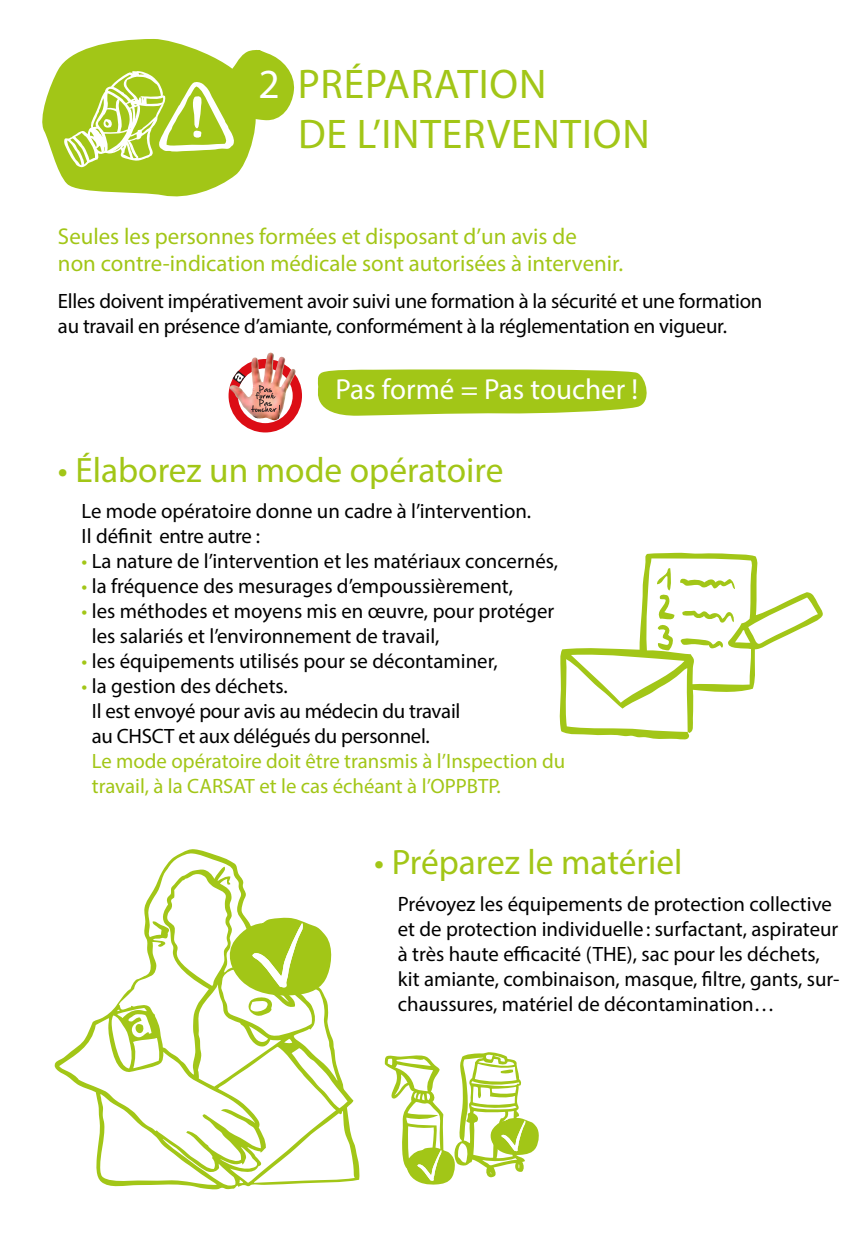
<style>
.page{position:relative;width:865px;height:1238px;background:#fff}
.page>*{position:absolute;margin:0;border:0;box-sizing:border-box;transform-origin:0 0}
.t1{font:41.62px/49.9px "Myriad Pro";letter-spacing:.02em;color:#a2c617}
.t2{font:35.32px "Myriad Pro";color:#a2c617}
.t3{font:29.03px "Myriad Pro";color:#fff}
.t4{font:22.95px/27.4px "Myriad Pro";color:#a2c617}
.t5{font:20.7px/25px "Myriad Pro";color:#000}
.t6{font:20.7px/25px "Myriad Pro";color:#a2c617}
.s1{color:#fff}
.s2{color:#a2c617}
</style>
<div class="page">
<svg style="left:559px;top:552px;width:264px;height:188px"></svg>
<svg style="left:655px;top:568px;width:80px;height:83px"></svg>
<svg style="left:54px;top:849px;width:306px;height:340px"></svg>
<svg style="left:225px;top:917px;width:109px;height:100px"></svg>
<svg style="left:384px;top:1052px;width:155px;height:132px"></svg>
<svg style="left:42px;top:39px;width:253px;height:158px"></svg>
<svg style="left:317px;top:369px;width:330px;height:47px;background:#abcb2f"></svg>
<img style="left:252px;top:353px;width:33px;height:6px">
<img style="left:229px;top:359px;width:73px;height:73px">
<h1 class="t1" style="left:298px;top:61px;width:353px;text-indent:-40px"><span class="s1">2</span> PRÉPARATION<br>DE L’INTERVENTION</h1>
<p class="t4" style="left:58px;top:223px;width:567px">Seules les personnes formées et disposant d’un avis de<br>non contre-indication médicale sont autorisées à intervenir.</p>
<p class="t5" style="left:58px;top:289px;width:706px">Elles doivent impérativement avoir suivi une formation à la sécurité et une formation au travail en présence d’amiante, conformément à la réglementation en vigueur.</p>
<h3 class="t3" style="left:335px;top:375px;width:304px">Pas formé = Pas toucher !</h3>
<h2 class="t2" style="left:58px;top:452px;width:447px">• Élaborez un mode opératoire</h2>
<p class="t5" style="left:82px;top:499px;width:451px">Le mode opératoire donne un cadre à l’intervention.<br>Il définit entre autre :</p>
<p class="t5" style="left:82px;top:549px;width:478px"><span class="s2">•</span> La nature de l’intervention et les matériaux concernés,</p>
<p class="t5" style="left:82px;top:574px;width:433px"><span class="s2">•</span> la fréquence des mesurages d’empoussièrement,</p>
<p class="t5" style="left:92px;top:599px;width:464px;text-indent:-10px"><span class="s2">•</span> les méthodes et moyens mis en œuvre, pour protéger les salariés et l’environnement de travail,</p>
<p class="t5" style="left:82px;top:649px;width:418px"><span class="s2">•</span> les équipements utilisés pour se décontaminer,</p>
<p class="t5" style="left:92px;top:674px;width:370px;text-indent:-10px"><span class="s2">•</span> la gestion des déchets.<br>Il est envoyé pour avis au médecin du travail au CHSCT et aux délégués du personnel.</p>
<p class="t6" style="left:92px;top:749px;width:475px">Le mode opératoire doit être transmis à l’Inspection du travail, à la CARSAT et le cas échéant à l’OPPBTP.</p>
<h2 class="t2" style="left:374px;top:845px;width:310px">• Préparez le matériel</h2>
<p class="t5" style="left:398px;top:892px;width:443px">Prévoyez les équipements de protection collective et de protection individuelle : surfactant, aspirateur à très haute efficacité (THE), sac pour les déchets, kit amiante, combinaison, masque, filtre, gants, sur&shy;chaussures, matériel de décontamination…</p>
</div>
